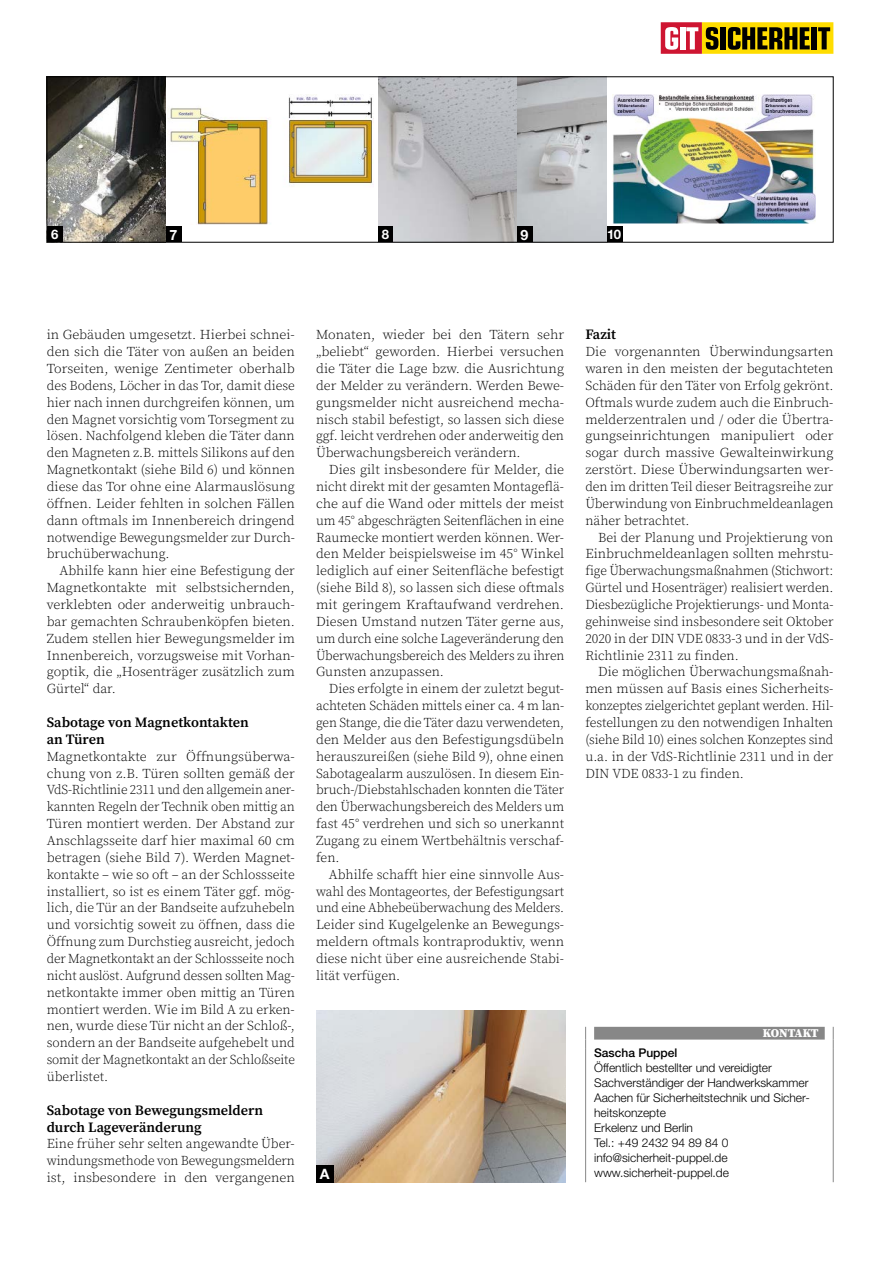
<style>
.page{position:relative;width:893px;height:1263px;background:#fff}
.page>*{position:absolute;margin:0;border:0;box-sizing:border-box;transform-origin:0 0}
.t1{font:600 14.25px/16.8px "Source Serif Pro";color:#000}
.t2{font:700 14.25px "Helvetica Neue LT Std";color:#fff}
.t3{font:300 13.5px/16.8px "Source Serif Pro";color:#000;text-align:justify}
.t4{font:700 13.2px "Helvetica Neue LT Std";color:#fff}
.t5{font:300 12px/15px "Helvetica Neue LT Std";color:#000}
.t6{font:500 12px "Helvetica Neue LT Std";color:#000}
.t7{font:900 12px "Source Serif Pro";letter-spacing:-.02em;color:#fff}
</style>
<div class="page">
<img style="left:316px;top:1010px;width:250px;height:172px">
<div style="left:316px;top:1165px;width:17px;height:17px;background:#000"></div>
<svg style="left:585px;top:1027px;width:1px;height:21px"></svg>
<svg style="left:833px;top:1027px;width:1px;height:21px"></svg>
<hr style="left:585px;top:1048px;width:1px;height:134px;background:#878787">
<hr style="left:833px;top:1048px;width:1px;height:134px;background:#878787">
<div style="left:594px;top:1027px;width:231px;height:12px;background:#878787"></div>
<img style="left:378px;top:79px;width:229px;height:161px">
<div style="left:517px;top:226px;width:15px;height:16px;background:#000"></div>
<div style="left:377px;top:226px;width:16px;height:16px;background:#000"></div>
<div style="left:166px;top:77px;width:212px;height:165px;background:#fff"></div>
<img style="left:168px;top:95px;width:204px;height:129px">
<div style="left:166px;top:226px;width:15px;height:16px;background:#000"></div>
<img style="left:49px;top:79px;width:117px;height:161px">
<div style="left:47px;top:226px;width:16px;height:16px;background:#000"></div>
<img style="left:613px;top:95px;width:203px;height:129px">
<div style="left:607px;top:226px;width:16px;height:16px;background:#000"></div>
<div style="left:702px;top:22px;width:131px;height:32px;background:#fd0"></div>
<svg style="left:706px;top:27px;width:12px;height:23px"></svg>
<div style="left:721px;top:27px;width:5px;height:22px;background:#000"></div>
<svg style="left:728px;top:27px;width:82px;height:23px"></svg>
<div style="left:812px;top:27px;width:5px;height:22px;background:#000"></div>
<svg style="left:818px;top:27px;width:12px;height:22px"></svg>
<div style="left:661px;top:22px;width:41px;height:32px;background:#ce1531"></div>
<svg style="left:665px;top:27px;width:13px;height:23px"></svg>
<div style="left:680px;top:27px;width:5px;height:22px;background:#fff"></div>
<svg style="left:686px;top:27px;width:12px;height:22px"></svg>
<p class="t4" style="left:51px;top:226px;width:9px">6</p>
<p class="t2" style="left:170px;top:226px;width:9px">7</p>
<p class="t4" style="left:382px;top:226px;width:9px">8</p>
<p class="t2" style="left:521px;top:226px;width:9px">9</p>
<p class="t4" style="left:607px;top:226px;width:16px">10</p>
<p class="t3" style="left:47px;top:327px;width:250px">in Gebäuden umgesetzt. Hierbei schnei&shy;den sich die Täter von außen an beiden Torseiten, wenige Zentimeter oberhalb des Bodens, Löcher in das Tor, damit diese hier nach innen durchgreifen können, um den Magnet vorsichtig vom Torsegment zu lösen. Nachfolgend kleben die Täter dann den Magneten z.B. mittels Silikons auf den Magnetkontakt (siehe Bild 6) und können diese das Tor ohne eine Alarmauslösung öffnen. Leider fehlten in solchen Fällen dann oftmals im Innenbereich dringend notwendige Bewegungsmelder zur Durch&shy;bruchüberwachung.</p>
<p class="t3" style="left:47px;top:563px;width:250px;text-indent:13px">Abhilfe kann hier eine Befestigung der Magnetkontakte mit selbstsichernden, verklebten oder anderweitig unbrauch&shy;bar gemachten Schraubenköpfen bieten.<br>Zudem stellen hier Bewegungsmelder im Innenbereich, vorzugsweise mit Vorhan&shy;goptik, die „Hosenträger zusätzlich zum Gürtel“ dar.</p>
<p class="t1" style="left:47px;top:714px;width:204px">Sabotage von Magnetkontakten an Türen</p>
<p class="t3" style="left:47px;top:748px;width:250px">Magnetkontakte zur Öffnungsüberwa&shy;chung von z.B. Türen sollten gemäß der VdS-Richtlinie 2311 und den allgemein aner&shy;kannten Regeln der Technik oben mittig an Türen montiert werden. Der Abstand zur Anschlagsseite darf hier maximal 60 cm betragen (siehe Bild 7). Werden Magnet&shy;kontakte – wie so oft – an der Schlossseite installiert, so ist es einem Täter ggf. mög&shy;lich, die Tür an der Bandseite aufzuhebeln und vorsichtig soweit zu öffnen, dass die Öffnung zum Durchstieg ausreicht, jedoch der Magnetkontakt an der Schlossseite noch nicht auslöst. Aufgrund dessen sollten Mag&shy;netkontakte immer oben mittig an Türen montiert werden. Wie im Bild A zu erken&shy;nen, wurde diese Tür nicht an der Schloß-, sondern an der Bandseite aufgehebelt und somit der Magnetkontakt an der Schloßseite überlistet.</p>
<p class="t1" style="left:47px;top:1102px;width:218px">Sabotage von Bewegungsmeldern durch Lageveränderung</p>
<p class="t3" style="left:47px;top:1136px;width:250px">Eine früher sehr selten angewandte Über&shy;windungsmethode von Bewegungsmeldern ist, insbesondere in den vergangenen</p>
<p class="t3" style="left:316px;top:327px;width:250px">Monaten, wieder bei den Tätern sehr „beliebt“ geworden. Hierbei versuchen die Täter die Lage bzw. die Ausrichtung der Melder zu verändern. Werden Bewe&shy;gungsmelder nicht ausreichend mecha&shy;nisch stabil befestigt, so lassen sich diese ggf. leicht verdrehen oder anderweitig den Überwachungsbereich verändern.</p>
<p class="t3" style="left:316px;top:462px;width:250px;text-indent:13px">Dies gilt insbesondere für Melder, die nicht direkt mit der gesamten Montageflä&shy;che auf die Wand oder mittels der meist um 45° abgeschrägten Seitenflächen in eine Raumecke montiert werden können. Wer&shy;den Melder beispielsweise im 45° Winkel lediglich auf einer Seitenfläche befestigt (siehe Bild 8), so lassen sich diese oftmals mit geringem Kraftaufwand verdrehen.<br>Diesen Umstand nutzen Täter gerne aus, um durch eine solche Lageveränderung den Überwachungsbereich des Melders zu ihren Gunsten anzupassen.</p>
<p class="t3" style="left:316px;top:681px;width:250px;text-indent:13px">Dies erfolgte in einem der zuletzt begut&shy;achteten Schäden mittels einer ca. 4 m lan&shy;gen Stange, die die Täter dazu verwendeten, den Melder aus den Befestigungsdübeln herauszureißen (siehe Bild 9), ohne einen Sabotagealarm auszulösen. In diesem Ein&shy;bruch-/Diebstahlschaden konnten die Täter den Überwachungsbereich des Melders um fast 45° verdrehen und sich so unerkannt Zugang zu einem Wertbehältnis verschaf&shy;fen.</p>
<p class="t3" style="left:316px;top:866px;width:250px;text-indent:13px">Abhilfe schafft hier eine sinnvolle Aus&shy;wahl des Montageortes, der Befestigungsart und eine Abhebeüberwachung des Melders.<br>Leider sind Kugelgelenke an Bewegungs&shy;meldern oftmals kontraproduktiv, wenn diese nicht über eine ausreichende Stabi&shy;lität verfügen.</p>
<p class="t2" style="left:320px;top:1165px;width:11px">A</p>
<p class="t1" style="left:585px;top:327px;width:32px">Fazit</p>
<p class="t3" style="left:585px;top:344px;width:250px">Die vorgenannten Überwindungsarten waren in den meisten der begutachteten Schäden für den Täter von Erfolg gekrönt.<br>Oftmals wurde zudem auch die Einbruch&shy;melderzentralen und / oder die Übertra&shy;gungseinrichtungen manipuliert oder sogar durch massive Gewalteinwirkung zerstört. Diese Überwindungsarten wer&shy;den im dritten Teil dieser Beitragsreihe zur Überwindung von Einbruchmeldeanlagen näher betrachtet.</p>
<p class="t3" style="left:585px;top:529px;width:250px;text-indent:13px">Bei der Planung und Projektierung von Einbruchmeldeanlagen sollten mehrstu&shy;fige Überwachungsmaßnahmen (Stichwort:<br>Gürtel und Hosenträger) realisiert werden.<br>Diesbezügliche Projektierungs- und Monta&shy;gehinweise sind insbesondere seit Oktober 2020 in der DIN VDE 0833-3 und in der VdS-Richtlinie 2311 zu finden.</p>
<p class="t3" style="left:585px;top:664px;width:250px;text-indent:13px">Die möglichen Überwachungsmaßnah&shy;men müssen auf Basis eines Sicherheits&shy;konzeptes zielgerichtet geplant werden. Hil&shy;festellungen zu den notwendigen Inhalten (siehe Bild 10) eines solchen Konzeptes sind u.a. in der VdS-Richtlinie 2311 und in der DIN VDE 0833-1 zu finden.</p>
<p class="t7" style="left:763px;top:1026px;width:57px">KONTAKT</p>
<p class="t6" style="left:594px;top:1045px;width:85px">Sascha Puppel</p>
<p class="t5" style="left:594px;top:1060px;width:217px">Öffentlich bestellter und vereidigter<br>Sachverständiger der Handwerkskammer<br>Aachen für Sicherheitstechnik und Sicher&shy;heitskonzepte<br>Erkelenz und Berlin<br>Tel.: +49 2432 94 89 84 0 info@sicherheit-puppel.de www.sicherheit-puppel.de</p>
</div>
